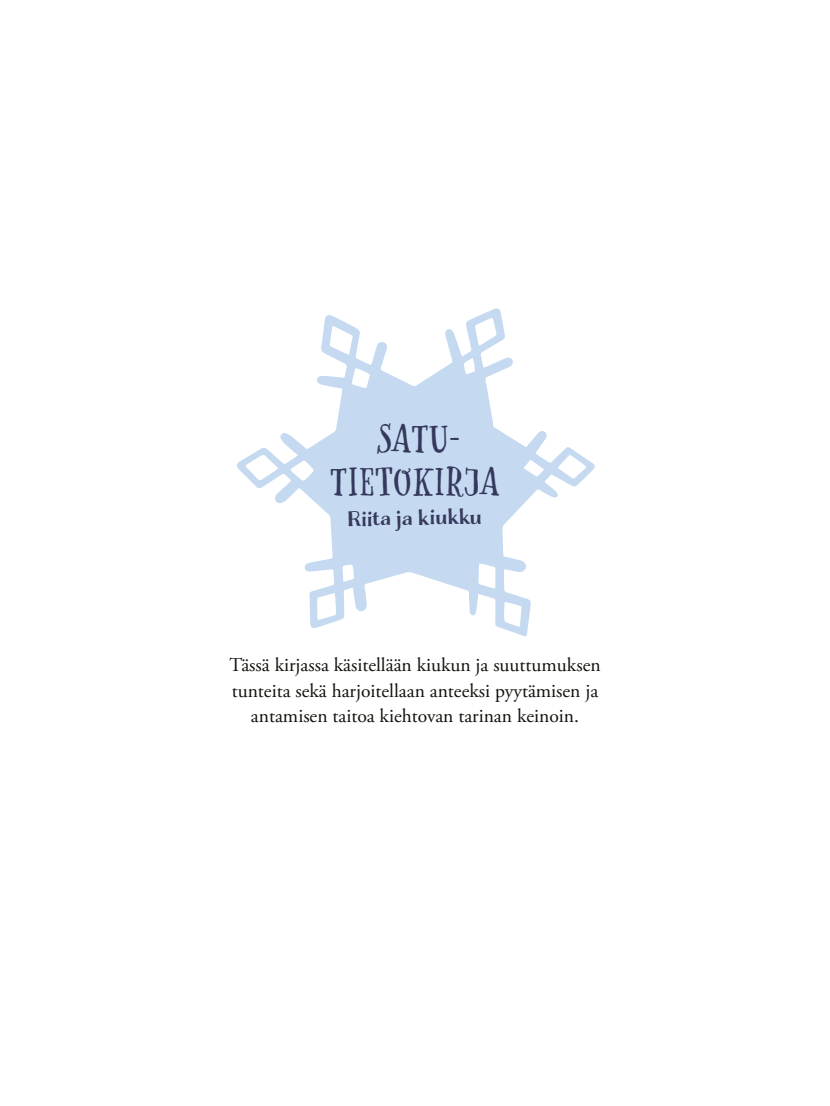
<style>
.page{position:relative;width:830px;height:1106px;background:#fff}
.page>*{position:absolute;margin:0;border:0;box-sizing:border-box;transform-origin:0 0}
.t1{font:40.05px/42.5px "Goodlife Serif";color:#35385c;text-align:center}
.t2{font:22.2px "Charcuterie Contrast";color:#37395d}
.t3{font:19.5px/25.5px "Adobe Garamond Pro";color:#12120d;text-align:center}
</style>
<div class="page">
<svg style="left:237px;top:308px;width:358px;height:328px"></svg>
<h1 class="t1" style="left:330px;top:417px;width:172px">SATU-<br>TIETOKIRJA</h1>
<p class="t2" style="left:347px;top:505px;width:135px;rotate:-1deg">Riita ja kiukku</p>
<p class="t3" style="left:229px;top:653px;width:372px">Tässä kirjassa käsitellään kiukun ja suuttumuksen tunteita sekä harjoitellaan anteeksi pyytämisen ja antamisen taitoa kiehtovan tarinan keinoin.</p>
</div>
